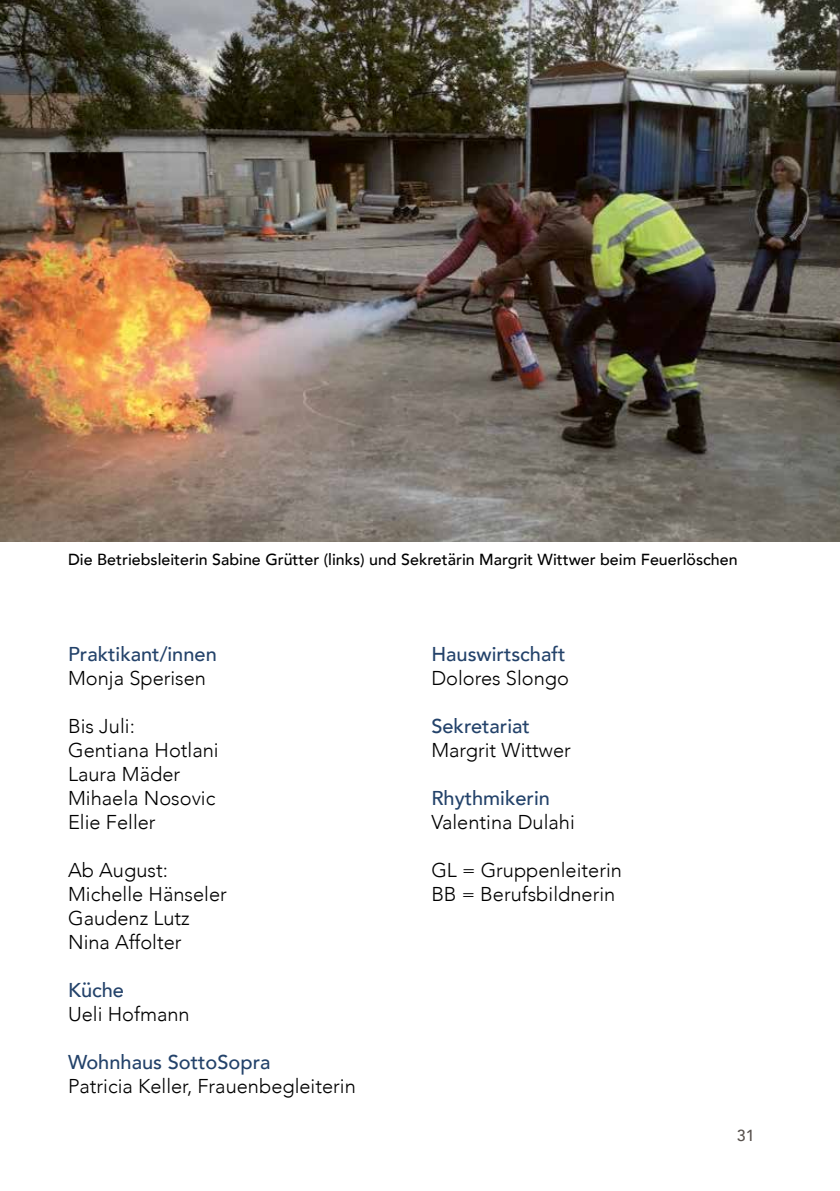
<style>
.page{position:relative;width:840px;height:1191px;background:#fff}
.page>*{position:absolute;margin:0;border:0;box-sizing:border-box;transform-origin:0 0}
.t1{font:300 20px/24px "Avenir";color:#000}
.t2{font:500 20px "Avenir";color:#23426a}
.t3{font:500 16px "Avenir";color:#000}
.t4{font:500 16px "Avenir";color:#57514d}
</style>
<div class="page">
<img style="left:0;top:0;width:839px;height:541px">
<p class="t3" style="left:68px;top:546px;width:670px">Die Betriebsleiterin Sabine Grütter (links) und Sekretärin Margrit Wittwer beim Feuerlöschen</p>
<p class="t2" style="left:68px;top:637px;width:150px">Praktikant/innen</p>
<p class="t1" style="left:68px;top:666px;width:139px">Monja Sperisen</p>
<p class="t1" style="left:68px;top:714px;width:152px">Bis Juli:<br>Gentiana Hotlani<br>Laura Mäder<br>Mihaela Nosovic<br>Elie Feller</p>
<p class="t1" style="left:68px;top:858px;width:160px">Ab August:<br>Michelle Hänseler<br>Gaudenz Lutz<br>Nina Affolter</p>
<p class="t2" style="left:68px;top:973px;width:57px">Küche</p>
<p class="t1" style="left:68px;top:1002px;width:123px">Ueli Hofmann</p>
<p class="t2" style="left:68px;top:1045px;width:204px">Wohnhaus SottoSopra</p>
<p class="t1" style="left:68px;top:1074px;width:289px">Patricia Keller, Frauenbegleiterin</p>
<p class="t2" style="left:431px;top:637px;width:136px">Hauswirtschaft</p>
<p class="t1" style="left:431px;top:666px;width:139px">Dolores Slongo</p>
<p class="t2" style="left:431px;top:709px;width:100px">Sekretariat</p>
<p class="t1" style="left:431px;top:738px;width:141px">Margrit Wittwer</p>
<p class="t2" style="left:431px;top:781px;width:120px">Rhythmikerin</p>
<p class="t1" style="left:431px;top:810px;width:145px">Valentina Dulahi</p>
<p class="t1" style="left:431px;top:858px;width:192px">GL = Gruppenleiterin<br>BB = Berufsbildnerin</p>
<p class="t4" style="left:736px;top:1122px;width:19px">31</p>
</div>
